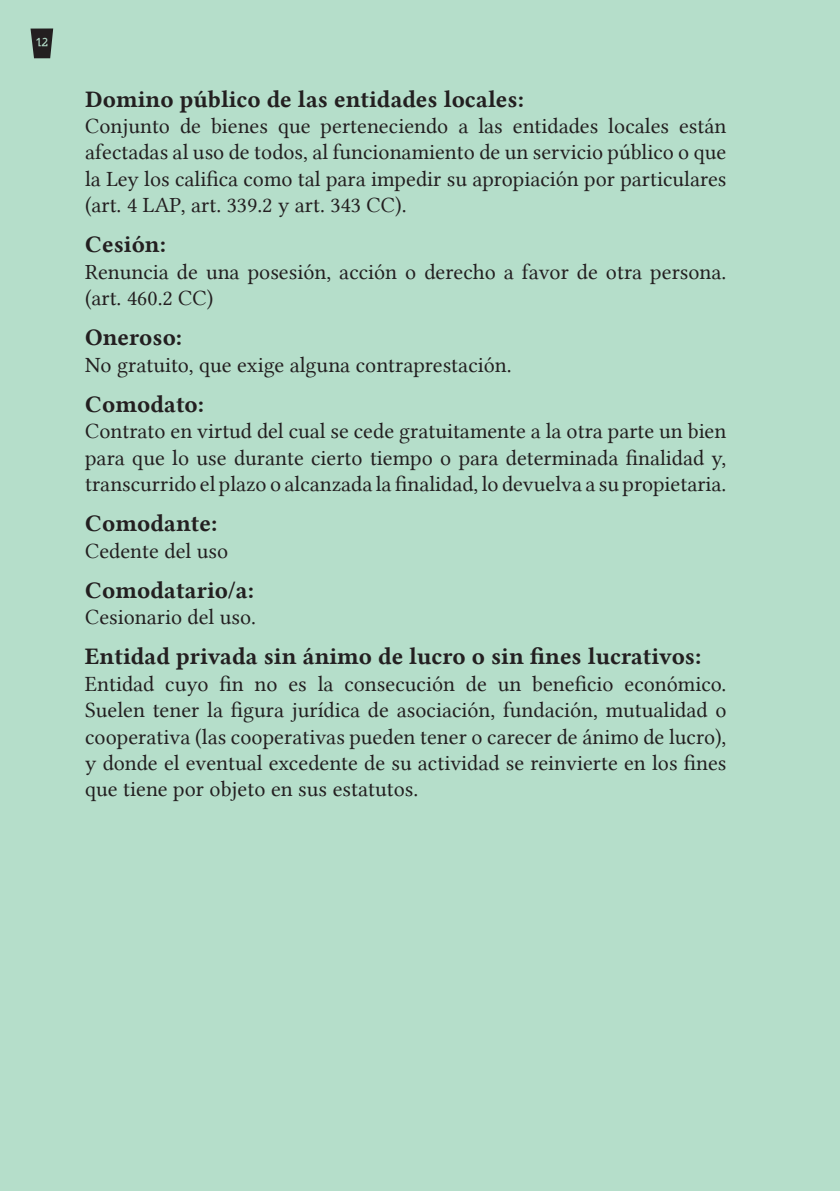
<style>
.page{position:relative;width:840px;height:1191px;background:#fff}
.page>*{position:absolute;margin:0;border:0;box-sizing:border-box;transform-origin:0 0}
.t1{font:24px "Lin Libertine B";color:#231f20}
.t2{font:22px/26.4px "Lin Libertine";color:#231f20;text-align:justify}
.t3{font:700 12px "Klein Slabserif";color:#b5deca}
</style>
<div class="page">
<div style="left:0;top:0;width:839px;height:1191px;background:#b5deca"></div>
<svg style="left:30px;top:28px;width:23px;height:30px"></svg>
<p class="t3" style="left:36px;top:35px;width:13px">12</p>
<p class="t1" style="left:85px;top:82px;width:440px">Domino público de las entidades locales:</p>
<p class="t2" style="left:85px;top:113px;width:642px">Conjunto de bienes que perteneciendo a las entidades locales están afectadas al uso de todos, al funcionamiento de un servicio público o que la Ley los califica como tal para impedir su apropiación por particulares (art. 4 LAP, art. 339.2 y art. 343 CC).</p>
<p class="t1" style="left:85px;top:228px;width:82px">Cesión:</p>
<p class="t2" style="left:85px;top:258px;width:642px">Renuncia de una posesión, acción o derecho a favor de otra persona. (art. 460.2 CC)</p>
<p class="t1" style="left:85px;top:321px;width:98px">Oneroso:</p>
<p class="t2" style="left:85px;top:351px;width:428px">No gratuito, que exige alguna contraprestación.</p>
<p class="t1" style="left:85px;top:387px;width:120px">Comodato:</p>
<p class="t2" style="left:85px;top:418px;width:642px">Contrato en virtud del cual se cede gratuitamente a la otra parte un bien para que lo use durante cierto tiempo o para determinada finalidad y, transcurrido el plazo o alcanzada la finalidad, lo devuelva a su propietaria.</p>
<p class="t1" style="left:85px;top:507px;width:133px">Comodante:</p>
<p class="t2" style="left:85px;top:537px;width:144px">Cedente del uso</p>
<p class="t1" style="left:85px;top:573px;width:170px">Comodatario/a:</p>
<p class="t2" style="left:85px;top:604px;width:172px">Cesionario del uso.</p>
<p class="t1" style="left:85px;top:640px;width:617px">Entidad privada sin ánimo de lucro o sin fines lucrativos:</p>
<p class="t2" style="left:85px;top:670px;width:642px">Entidad cuyo fin no es la consecución de un beneficio económico.<br>Suelen tener la figura jurídica de asociación, fundación, mutualidad o cooperativa (las cooperativas pueden tener o carecer de ánimo de lucro), y donde el eventual excedente de su actividad se reinvierte en los fines que tiene por objeto en sus estatutos.</p>
</div>
